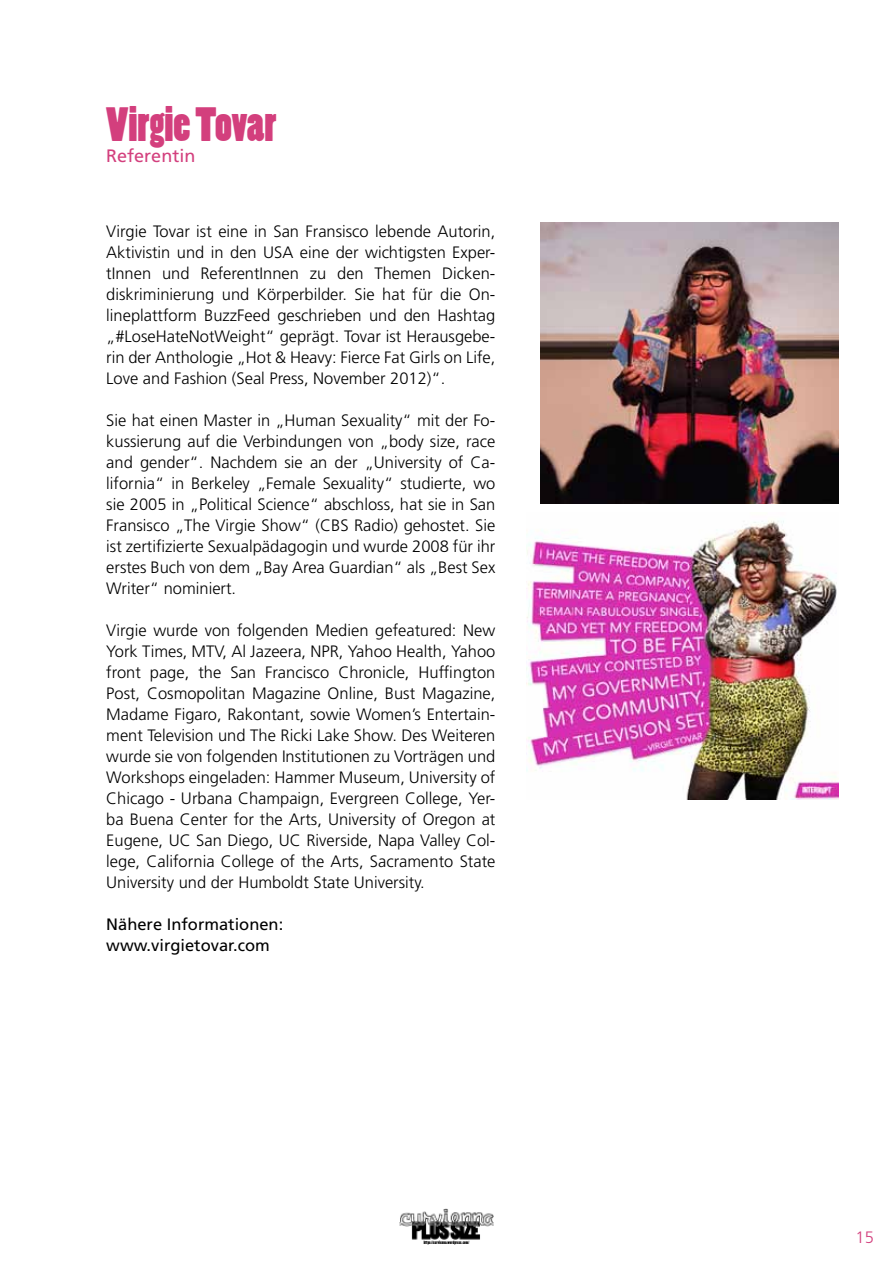
<style>
.page{position:relative;width:893px;height:1263px;background:#fff}
.page>*{position:absolute;margin:0;border:0;box-sizing:border-box;transform-origin:0 0}
.t1{font:45px "Poplar Std";color:#d33f7d}
.t2{font:18px "Frutiger LT Std";color:#d33f7d}
.t3{font:300 16.5px/21px "Frutiger LT Std";color:#000;text-align:justify}
.t4{font:16.5px/21px "Frutiger LT Std";color:#000}
.t5{font:300 16.5px "Frutiger LT Std";color:#d33f7d}
.t6{font:4.35px "Poplar Std";letter-spacing:.005em;color:#000}
</style>
<div class="page">
<img style="left:399px;top:1208px;width:95px;height:32px">
<img style="left:540px;top:222px;width:299px;height:281px">
<img style="left:527px;top:520px;width:312px;height:279px">
<h1 class="t1" style="left:106px;top:99px;width:172px">Virgie Tovar</h1>
<p class="t2" style="left:106px;top:145px;width:91px">Referentin</p>
<p class="t3" style="left:106px;top:221px;width:391px">Virgie Tovar ist eine in San Fransisco lebende Autorin, Aktivistin und in den USA eine der wichtigsten Exper&shy;tInnen und ReferentInnen zu den Themen Dicken&shy;diskriminierung und Körperbilder. Sie hat für die On&shy;lineplattform BuzzFeed geschrieben und den Hashtag „#LoseHateNotWeight“ geprägt. Tovar ist Herausgebe&shy;rin der Anthologie „Hot &amp; Heavy: Fierce Fat Girls on Life, Love and Fashion (Seal Press, November 2012)“.</p>
<p class="t3" style="left:106px;top:410px;width:391px">Sie hat einen Master in „Human Sexuality“ mit der Fo&shy;kussierung auf die Verbindungen von „body size, race and gender“. Nachdem sie an der „University of Ca&shy;lifornia“ in Berkeley „Female Sexuality“ studierte, wo sie 2005 in „Political Science“ abschloss, hat sie in San Fransisco „The Virgie Show“ (CBS Radio) gehostet. Sie ist zertifizierte Sexualpädagogin und wurde 2008 für ihr erstes Buch von dem „Bay Area Guardian“ als „Best Sex Writer“ nominiert.</p>
<p class="t3" style="left:106px;top:620px;width:391px">Virgie wurde von folgenden Medien gefeatured: New York Times, MTV, Al Jazeera, NPR, Yahoo Health, Yahoo front page, the San Francisco Chronicle, Huffington Post, Cosmopolitan Magazine Online, Bust Magazine, Madame Figaro, Rakontant, sowie Women’s Entertain&shy;ment Television und The Ricki Lake Show. Des Weiteren wurde sie von folgenden Institutionen zu Vorträgen und Workshops eingeladen: Hammer Museum, University of Chicago - Urbana Champaign, Evergreen College, Yer&shy;ba Buena Center for the Arts, University of Oregon at Eugene, UC San Diego, UC Riverside, Napa Valley Col&shy;lege, California College of the Arts, Sacramento State University und der Humboldt State University.</p>
<p class="t4" style="left:106px;top:914px;width:178px">Nähere Informationen: www.virgietovar.com</p>
<p class="t6" style="left:424px;top:1240px;width:47px">https://curvienna.wordpress.com/</p>
<p class="t5" style="left:855px;top:1228px;width:20px">15</p>
</div>
